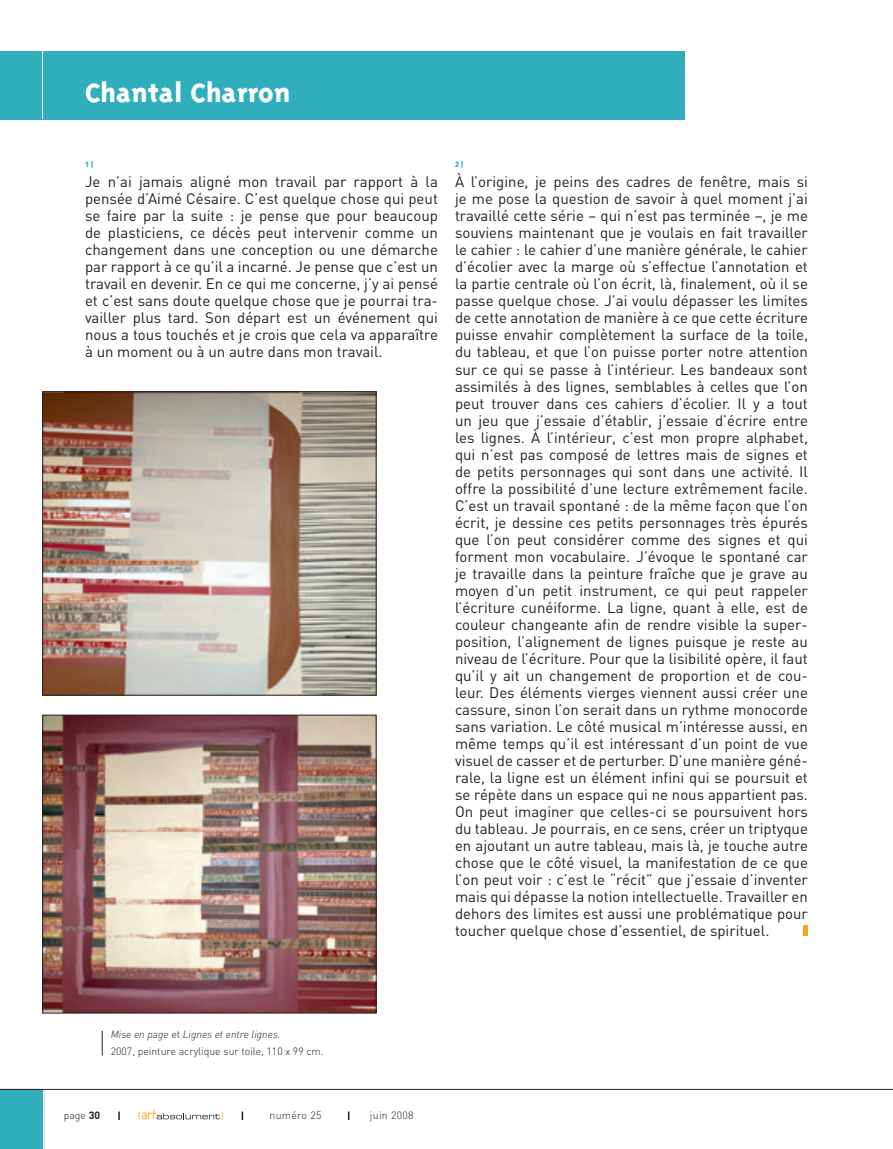
<style>
.page{position:relative;width:893px;height:1149px;background:#fff}
.page>*{position:absolute;margin:0;border:0;box-sizing:border-box;transform-origin:0 0}
.t1{font:800 30px "Triplex";color:#fff}
.t2{font:15px/17px "DIN";color:#231f20;text-align:justify}
.t3{font:300 10.5px/17px "DIN";color:#231f20}
.t4{font:300 10.5px "DIN";letter-spacing:.03em;color:#231f20}
.t5{font:900 7.5px "DIN";color:#31aebc}
.s1{font-style:italic}
.s2{font-weight:700}
</style>
<div class="page">
<div style="left:0;top:1089px;width:43px;height:59px;background:#31aebc"></div>
<hr style="left:44px;top:1089px;width:1px;height:59px;background:#d1d2d4">
<hr style="left:0;top:1088px;width:893px;height:1px;background:#231f20">
<svg style="left:118px;top:1111px;width:2px;height:8px"></svg>
<svg style="left:139px;top:1109px;width:84px;height:10px"></svg>
<img style="left:45px;top:393px;width:329px;height:300px">
<div style="left:43px;top:391px;width:333px;height:304px;border:1px solid #231f20"></div>
<img style="left:45px;top:716px;width:329px;height:294px">
<div style="left:43px;top:714px;width:333px;height:298px;border:1px solid #231f20"></div>
<svg style="left:102px;top:1031px;width:1px;height:23px"></svg>
<div style="left:0;top:51px;width:685px;height:68px;background:#31aebc"></div>
<hr style="left:42px;top:0;width:1px;height:119px;background:#fff">
<div style="left:803px;top:924px;width:5px;height:11px;background:#f9a51b"></div>
<p class="t1" style="left:85px;top:81px;width:207px">Chantal Charron</p>
<p class="t5" style="left:85px;top:162px;width:10px">1 |</p>
<p class="t2" style="left:85px;top:175px;width:354px">Je n’ai jamais aligné mon travail par rapport à la pensée d’Aimé Césaire. C’est quelque chose qui peut se faire par la suite : je pense que pour beaucoup de plasticiens, ce décès peut intervenir comme un changement dans une conception ou une démarche par rapport à ce qu’il a incarné. Je pense que c’est un travail en devenir. En ce qui me concerne, j’y ai pensé et c’est sans doute quelque chose que je pourrai tra&shy;vailler plus tard. Son départ est un événement qui nous a tous touchés et je crois que cela va apparaître à un moment ou à un autre dans mon travail.</p>
<p class="t5" style="left:455px;top:162px;width:10px">2 |</p>
<p class="t2" style="left:455px;top:175px;width:354px">À l’origine, je peins des cadres de fenêtre, mais si je me pose la question de savoir à quel moment j’ai travaillé cette série – qui n’est pas terminée –, je me souviens maintenant que je voulais en fait travailler le cahier : le cahier d’une manière générale, le cahier d’écolier avec la marge où s’effectue l’annotation et la partie centrale où l’on écrit, là, finalement, où il se passe quelque chose. J’ai voulu dépasser les limites de cette annotation de manière à ce que cette écriture puisse envahir complètement la surface de la toile, du tableau, et que l’on puisse porter notre attention sur ce qui se passe à l’intérieur. Les bandeaux sont assimilés à des lignes, semblables à celles que l’on peut trouver dans ces cahiers d’écolier. Il y a tout un jeu que j’essaie d’établir, j’essaie d’écrire entre les lignes. À l’intérieur, c’est mon propre alphabet, qui n’est pas composé de lettres mais de signes et de petits personnages qui sont dans une activité. Il offre la possibilité d’une lecture extrêmement facile.<br>C’est un travail spontané : de la même façon que l’on écrit, je dessine ces petits personnages très épurés que l’on peut considérer comme des signes et qui forment mon vocabulaire. J’évoque le spontané car je travaille dans la peinture fraîche que je grave au moyen d’un petit instrument, ce qui peut rappeler l’écriture cunéiforme. La ligne, quant à elle, est de couleur changeante afin de rendre visible la super&shy;position, l’alignement de lignes puisque je reste au niveau de l’écriture. Pour que la lisibilité opère, il faut qu’il y ait un changement de proportion et de cou&shy;leur. Des éléments vierges viennent aussi créer une cassure, sinon l’on serait dans un rythme monocorde sans variation. Le côté musical m’intéresse aussi, en même temps qu’il est intéressant d’un point de vue visuel de casser et de perturber. D’une manière géné&shy;rale, la ligne est un élément infini qui se poursuit et se répète dans un espace qui ne nous appartient pas.<br>On peut imaginer que celles-ci se poursuivent hors du tableau. Je pourrais, en ce sens, créer un triptyque en ajoutant un autre tableau, mais là, je touche autre chose que le côté visuel, la manifestation de ce que l’on peut voir : c’est le “récit” que j’essaie d’inventer mais qui dépasse la notion intellectuelle. Travailler en dehors des limites est aussi une problématique pour toucher quelque chose d’essentiel, de spirituel.</p>
<p class="t3" style="left:111px;top:1026px;width:214px"><span class="s1">Mise en page</span> et <span class="s1">Lignes et entre lignes.<br></span>2007, peinture acrylique sur toile, 110 x 99 cm.</p>
<p class="t3" style="left:64px;top:1107px;width:38px">page <span class="s2">30</span></p>
<p class="t4" style="left:270px;top:1111px;width:53px">numéro 25</p>
<p class="t4" style="left:370px;top:1111px;width:45px">juin 2008</p>
</div>
